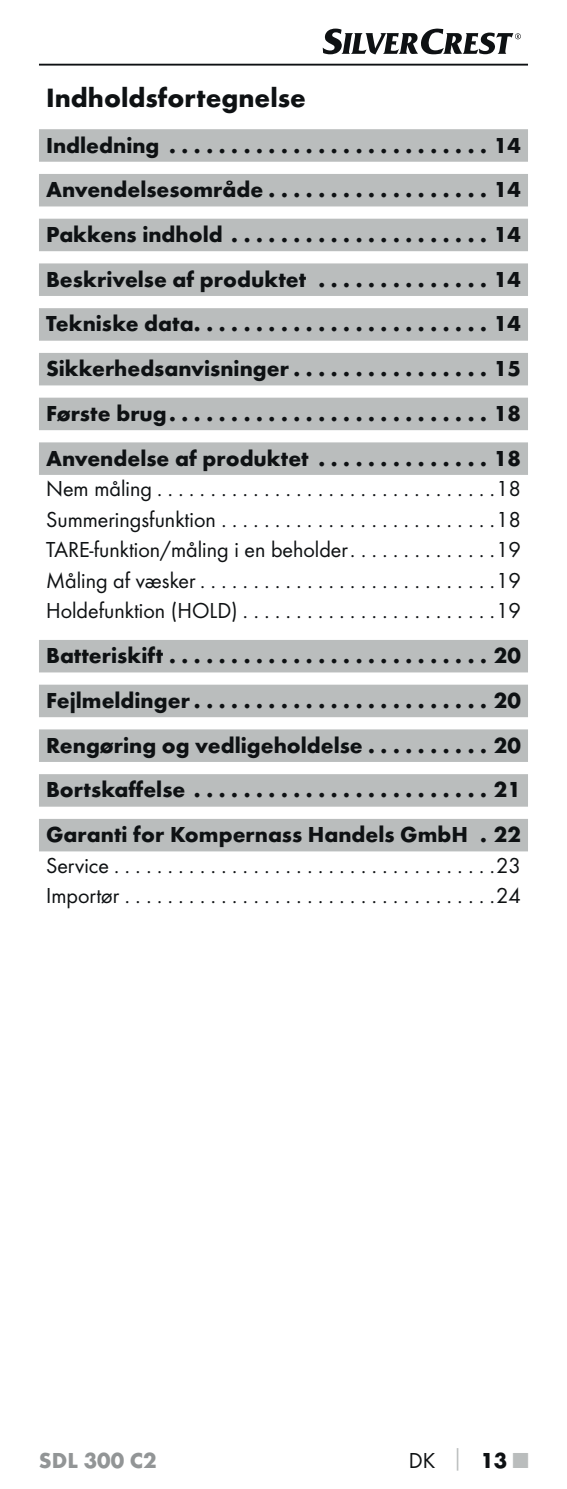
<style>
.page{position:relative;width:567px;height:1489px;background:#fff}
.page>*{position:absolute;margin:0;border:0;box-sizing:border-box;transform-origin:0 0}
.t1{font:700 27.5px "Futura";color:#0e1113}
.t2{font:700 22.5px/44.8px "Futura";color:#0e1113;text-align:justify}
.t3{font:22.5px/30.5px "Futura Boo";color:#0e1113;text-align:justify}
.t4{font:700 22.5px "Futura";color:#929596}
.s1{font-family:"Futura";font-weight:700;color:#babdbd}
.s2{font-family:"Futura";font-weight:700}
</style>
<div class="page">
<hr style="left:39px;top:64px;width:489px;height:2px;background:#0e1113">
<svg style="left:323px;top:29px;width:198px;height:25px"></svg>
<div style="left:39px;top:129px;width:489px;height:33px;background:#babdbd"></div>
<div style="left:39px;top:174px;width:489px;height:32px;background:#babdbd"></div>
<div style="left:39px;top:219px;width:489px;height:32px;background:#babdbd"></div>
<div style="left:39px;top:263px;width:489px;height:33px;background:#babdbd"></div>
<div style="left:39px;top:308px;width:489px;height:33px;background:#babdbd"></div>
<div style="left:39px;top:353px;width:489px;height:32px;background:#babdbd"></div>
<div style="left:39px;top:397px;width:489px;height:33px;background:#babdbd"></div>
<div style="left:39px;top:442px;width:489px;height:33px;background:#babdbd"></div>
<div style="left:39px;top:640px;width:489px;height:32px;background:#babdbd"></div>
<div style="left:39px;top:684px;width:489px;height:33px;background:#babdbd"></div>
<div style="left:39px;top:729px;width:489px;height:33px;background:#babdbd"></div>
<div style="left:39px;top:774px;width:489px;height:32px;background:#babdbd"></div>
<div style="left:39px;top:818px;width:489px;height:33px;background:#babdbd"></div>
<p class="t1" style="left:46px;top:87px;width:261px">Indholdsfortegnelse</p>
<p class="t2" style="left:46px;top:124px;width:476px">Indledning ..........................14<br>Anvendelsesområde..................14<br>Pakkens indhold .....................14<br>Beskrivelse af produktet . . . . . . . . . . . . . . 14<br>Tekniske data........................14<br>Sikkerhedsanvisninger . . . . . . . . . . . . . . . . 15<br>Første brug..........................18<br>Anvendelse af produktet . . . . . . . . . . . . . . 18</p>
<p class="t3" style="left:46px;top:474px;width:476px">Nem måling ................................18<br>Summeringsfunktion ..........................18<br>TARE-funktion/måling i en beholder . . . . . . . . . . . . . .19<br>Måling af væsker ............................19<br>Holdefunktion (HOLD) ........................19</p>
<p class="t2" style="left:46px;top:635px;width:476px">Batteriskift ..........................20<br>Fejlmeldinger........................20<br>Rengøring og vedligeholdelse . . . . . . . . . . 20<br>Bortskaffelse ........................21<br>Garanti for Kompernass Handels GmbH . 22</p>
<p class="t3" style="left:46px;top:851px;width:476px">Service ....................................23<br>Importør ...................................24</p>
<p class="t4" style="left:39px;top:1451px;width:119px">SDL 300 C2</p>
<p class="t3" style="left:409px;top:1445px;width:121px">DK <span class="s1">│</span> <span class="s2">13</span> <span class="s1">■</span></p>
</div>
